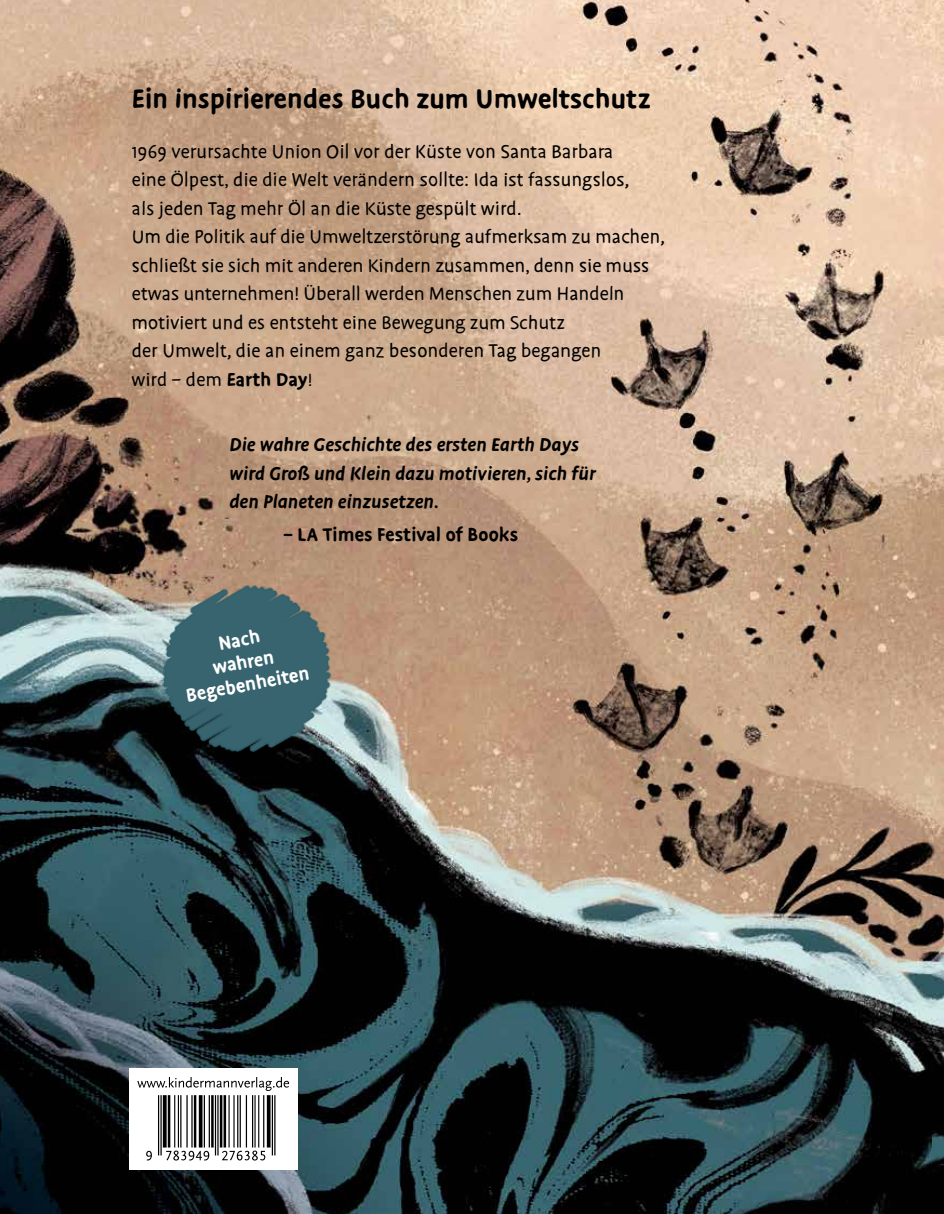
<style>
.page{position:relative;width:944px;height:1214px;background:#fff}
.page>*{position:absolute;margin:0;border:0;box-sizing:border-box;transform-origin:0 0}
.t1{font:700 30px "Duper";letter-spacing:.02em;color:#000}
.t2{font:21px/28.5px "Duper";letter-spacing:.015em;color:#000}
.t3{font:italic 700 21px/28.5px "Duper";letter-spacing:.02em;color:#000}
.t4{font:700 21px "Duper";letter-spacing:.02em;color:#000}
.t5{font:700 21px/22.5px "Duper";color:#fff;text-align:center}
.s1{font-weight:700}
</style>
<div class="page">
<img style="left:0;top:0;width:943px;height:1213px">
<div style="left:129px;top:1068px;width:168px;height:101px;background:#fff"></div>
<svg style="left:137px;top:1077px;width:152px;height:13px"></svg>
<svg style="left:166px;top:1150px;width:43px;height:10px"></svg>
<svg style="left:146px;top:1150px;width:6px;height:10px"></svg>
<svg style="left:222px;top:1150px;width:43px;height:10px"></svg>
<hr style="left:158px;top:1095px;width:1px;height:60px;background:#000">
<hr style="left:160px;top:1095px;width:2px;height:60px;background:#000">
<svg style="left:163px;top:1095px;width:4px;height:52px"></svg>
<hr style="left:168px;top:1095px;width:2px;height:52px;background:#000">
<hr style="left:174px;top:1095px;width:1px;height:52px;background:#000">
<hr style="left:178px;top:1095px;width:1px;height:52px;background:#000">
<hr style="left:180px;top:1095px;width:1px;height:52px;background:#000">
<hr style="left:186px;top:1095px;width:2px;height:52px;background:#000">
<hr style="left:191px;top:1095px;width:1px;height:52px;background:#000">
<hr style="left:194px;top:1095px;width:2px;height:52px;background:#000">
<hr style="left:199px;top:1095px;width:3px;height:52px;background:#000">
<hr style="left:204px;top:1095px;width:1px;height:52px;background:#000">
<hr style="left:209px;top:1095px;width:1px;height:52px;background:#000">
<hr style="left:211px;top:1095px;width:2px;height:52px;background:#000">
<hr style="left:215px;top:1095px;width:1px;height:60px;background:#000">
<hr style="left:217px;top:1095px;width:1px;height:60px;background:#000">
<hr style="left:220px;top:1095px;width:2px;height:52px;background:#000">
<hr style="left:223px;top:1095px;width:3px;height:52px;background:#000">
<hr style="left:228px;top:1095px;width:1px;height:52px;background:#000">
<hr style="left:233px;top:1095px;width:1px;height:52px;background:#000">
<hr style="left:237px;top:1095px;width:1px;height:52px;background:#000">
<hr style="left:239px;top:1095px;width:2px;height:52px;background:#000">
<hr style="left:246px;top:1095px;width:1px;height:52px;background:#000">
<hr style="left:252px;top:1095px;width:1px;height:52px;background:#000">
<hr style="left:254px;top:1095px;width:1px;height:52px;background:#000">
<hr style="left:258px;top:1095px;width:1px;height:52px;background:#000">
<hr style="left:263px;top:1095px;width:1px;height:52px;background:#000">
<hr style="left:267px;top:1095px;width:3px;height:52px;background:#000">
<hr style="left:272px;top:1095px;width:1px;height:60px;background:#000">
<hr style="left:274px;top:1095px;width:1px;height:60px;background:#000">
<img style="left:157px;top:580px;width:178px;height:175px">
<h1 class="t1" style="left:132px;top:82px;width:520px">Ein inspirierendes Buch zum Umweltschutz</h1>
<p class="t2" style="left:132px;top:138px;width:534px">1969 verursachte Union Oil vor der Küste von Santa Barbara<br>eine Ölpest, die die Welt verändern sollte: Ida ist fassungslos,<br>als jeden Tag mehr Öl an die Küste gespült wird.<br>Um die Politik auf die Umweltzerstörung aufmerksam zu machen, schließt sie sich mit anderen Kindern zusammen, denn sie muss etwas unternehmen! Überall werden Menschen zum Handeln motiviert und es entsteht eine Bewegung zum Schutz<br>der Umwelt, die an einem ganz besonderen Tag begangen<br>wird – dem <span class="s1">Earth Day</span>!</p>
<p class="t3" style="left:229px;top:431px;width:367px">Die wahre Geschichte des ersten Earth Days wird Groß und Klein dazu motivieren, sich für den Planeten einzusetzen.</p>
<p class="t4" style="left:283px;top:522px;width:236px">– LA Times Festival of Books</p>
<p class="t5" style="left:176px;top:640px;width:126px;rotate:-10deg">Nach<br>wahren<br>Begebenheiten</p>
</div>
